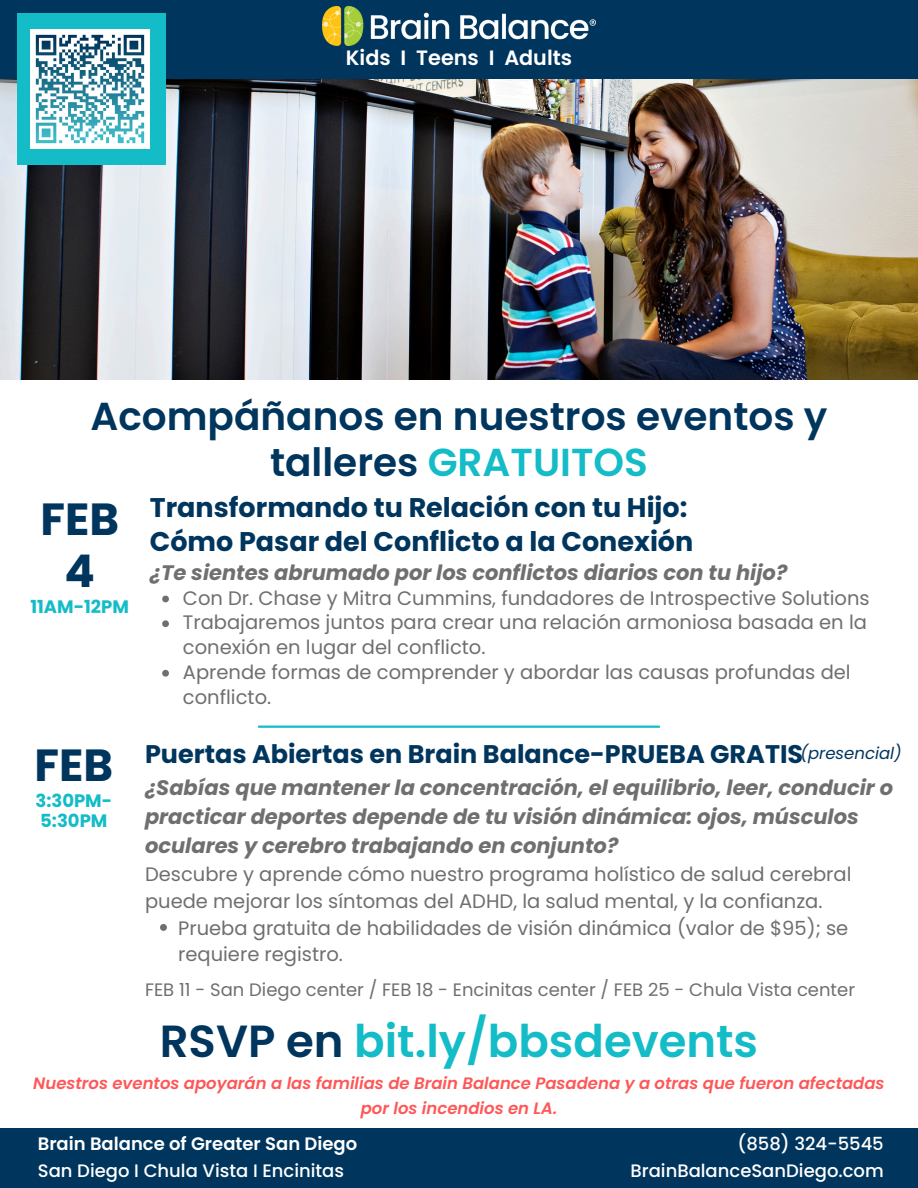
<style>
.page{position:relative;width:918px;height:1188px;background:#fff}
.page>*{position:absolute;margin:0;border:0;box-sizing:border-box;transform-origin:0 0}
.t1{font:600 45px "Poppins";color:#13bcc7}
.t2{font:700 45px/51.8px "Poppins";color:#00355d;text-align:center}
.t3{font:600 39px/46.2px "Poppins";color:#00355d;text-align:center}
.t4{font:700 27px/33.8px "Poppins";color:#00355d}
.t5{font:700 25.5px "Poppins";color:#00355d}
.t6{font:italic 700 21px/29.4px "Poppins";color:#6f6f6f}
.t7{font:600 20.7px "Poppins";color:#fff}
.t8{font:19.5px/24.8px "Poppins";color:#6f6f6f}
.t9{font:18px "Poppins";color:#6f6f6f}
.t10{font:600 18px/27px "Poppins";color:#fff}
.t11{font:500 18px/27px "Poppins";color:#fff;text-align:right}
.t12{font:700 18px/20.2px "Poppins";color:#13bcc7}
.t13{font:italic 600 16.5px/24.8px "Poppins";color:#ff5757;text-align:center}
.t14{font:italic 16.5px "Poppins";color:#00355d}
.s1{color:#13bcc7}
.s2{color:#00355d}
.s3{font-weight:500}
</style>
<div class="page">
<div style="left:0;top:1129px;width:918px;height:59px;background:#00355d"></div>
<img style="left:0;top:78px;width:918px;height:302px">
<div style="left:0;top:0;width:918px;height:78px;background:#00355d"></div>
<img style="left:323px;top:7px;width:272px;height:39px">
<hr style="left:258px;top:726px;width:402px;height:2px;background:#13bcc7">
<div style="left:17px;top:13px;width:149px;height:152px;background:#13bcc7"></div>
<img style="left:31px;top:30px;width:119px;height:119px">
<svg style="left:162px;top:596px;width:7px;height:6px"></svg>
<svg style="left:162px;top:620px;width:7px;height:7px"></svg>
<svg style="left:162px;top:670px;width:7px;height:7px"></svg>
<svg style="left:160px;top:924px;width:7px;height:7px"></svg>
<h3 class="t7" style="left:346px;top:43px;width:228px">Kids I Teens I Adults</h3>
<p class="t3" style="left:91px;top:393px;width:738px">Acompáñanos en nuestros eventos y talleres <span class="s1">GRATUITOS</span></p>
<h5 class="t2" style="left:40px;top:493px;width:80px">FEB<br>4</h5>
<h5 class="t12" style="left:30px;top:596px;width:100px">11AM-12PM</h5>
<p class="t2" style="left:35px;top:740px;width:80px">FEB</p>
<p class="t12" style="left:35px;top:791px;width:78px">3:30PM-<br>5:30PM</p>
<p class="t4" style="left:150px;top:491px;width:545px">Transformando tu Relación con tu Hijo:<br>Cómo Pasar del Conflicto a la Conexión</p>
<p class="t6" style="left:150px;top:558px;width:639px">¿Te sientes abrumado por los conflictos diarios con tu hijo?</p>
<p class="t8" style="left:183px;top:585px;width:688px">Con Dr. Chase y Mitra Cummins, fundadores de Introspective Solutions</p>
<p class="t8" style="left:183px;top:610px;width:686px">Trabajaremos juntos para crear una relación armoniosa basada en la conexión en lugar del conflicto.</p>
<h2 class="t8" style="left:183px;top:660px;width:669px">Aprende formas de comprender y abordar las causas profundas del conflicto.</h2>
<p class="t5" style="left:145px;top:737px;width:660px">Puertas Abiertas en Brain Balance-PRUEBA GRATIS</p>
<p class="t6" style="left:145px;top:773px;width:750px">¿Sabías que mantener la concentración, el equilibrio, leer, conducir o practicar deportes depende de tu visión dinámica: ojos, músculos oculares y cerebro trabajando en conjunto?</p>
<p class="t8" style="left:145px;top:861px;width:708px;line-height:26.8px">Descubre y aprende cómo nuestro programa holístico de salud cerebral puede mejorar los síntomas del ADHD, la salud mental, y la confianza.</p>
<h5 class="t8" style="left:178px;top:914px;width:672px;line-height:26.8px">Prueba gratuita de habilidades de visión dinámica (valor de $95); se requiere registro.</h5>
<h4 class="t9" style="left:145px;top:978px;width:712px">FEB 11 - San Diego center / FEB 18 - Encinitas center / FEB 25 - Chula Vista center</h4>
<p class="t14" style="left:801px;top:742px;width:103px">(presencial)</p>
<p class="t1" style="left:160px;top:1009px;width:600px"><span class="s2">RSVP en</span> bit.ly/bbsdevents</p>
<p class="t13" style="left:33px;top:1071px;width:853px">Nuestros eventos apoyarán a las familias de Brain Balance Pasadena y a otras que fueron afectadas por los incendios en LA.</p>
<p class="t10" style="left:38px;top:1131px;width:321px">Brain Balance of Greater San Diego<br><span class="s3">San Diego I Chula Vista I Encinitas</span></p>
<h3 class="t11" style="left:630px;top:1131px;width:255px">(858) 324-5545<br>BrainBalanceSanDiego.com</h3>
</div>
